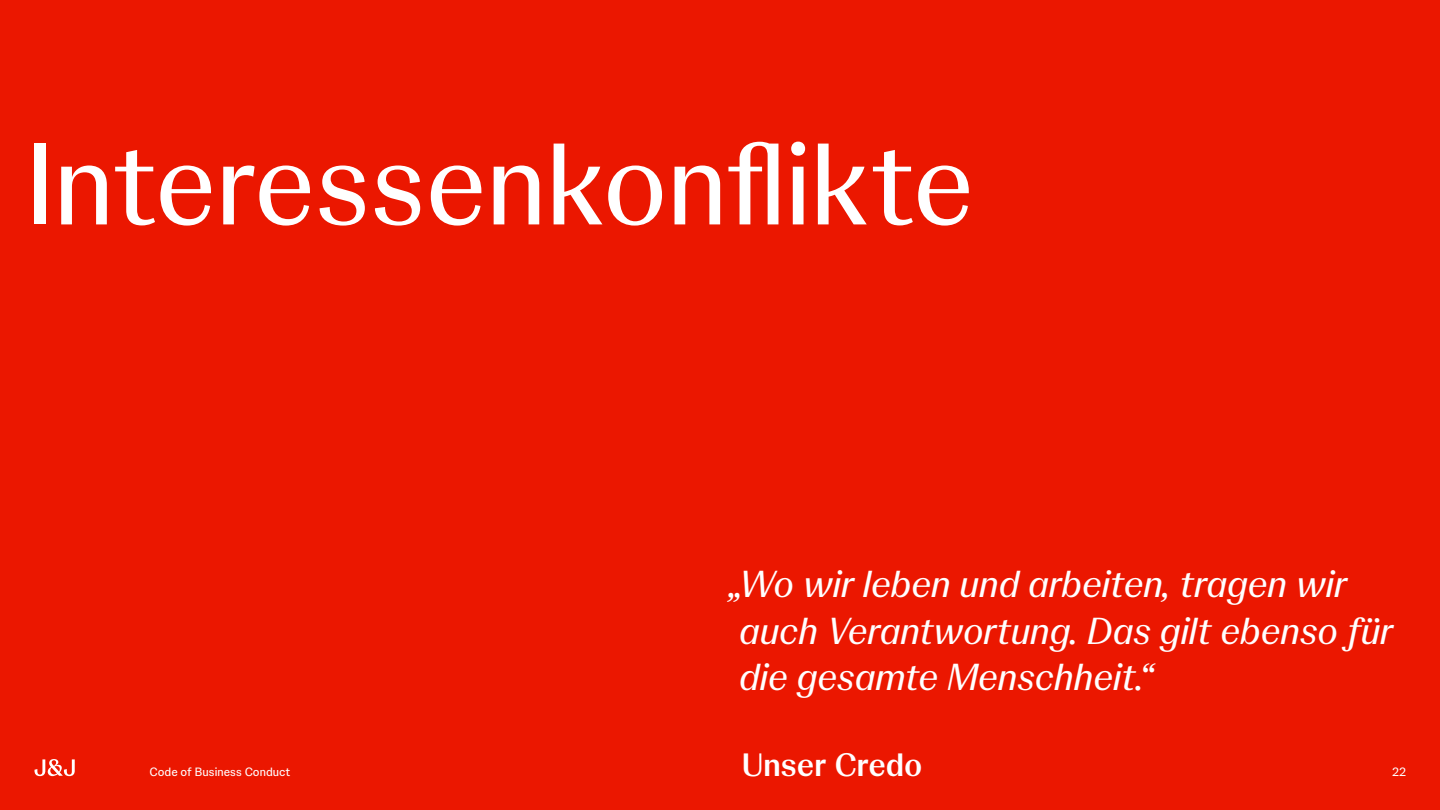
<style>
.page{position:relative;width:1440px;height:810px;background:#eb1700}
.page>*{position:absolute;margin:0;border:0;box-sizing:border-box;transform-origin:0 0}
.t1{font:115.5px "Johnson Display";color:#fff}
.t2{font:italic 37.5px/46.5px "Johnson Display";color:#fff}
.t3{font:700 32.25px "Johnson Display";color:#fff}
.t4{font:12px "Johnson Text";color:#fff}
</style>
<div class="page">
<svg style="left:35px;top:759px;width:40px;height:17px"></svg>
<h1 class="t1" style="left:26px;top:98px;width:950px">Interessenkonflikte</h1>
<p class="t2" style="left:728px;top:558px;width:666px">„Wo wir leben und arbeiten, tragen wir auch Verantwortung. Das gilt ebenso für die gesamte Menschheit.“</p>
<p class="t3" style="left:742px;top:740px;width:182px">Unser Credo</p>
<p class="t4" style="left:150px;top:763px;width:142px">Code of Business Conduct</p>
<p class="t4" style="left:1392px;top:763px;width:16px">22</p>
</div>
